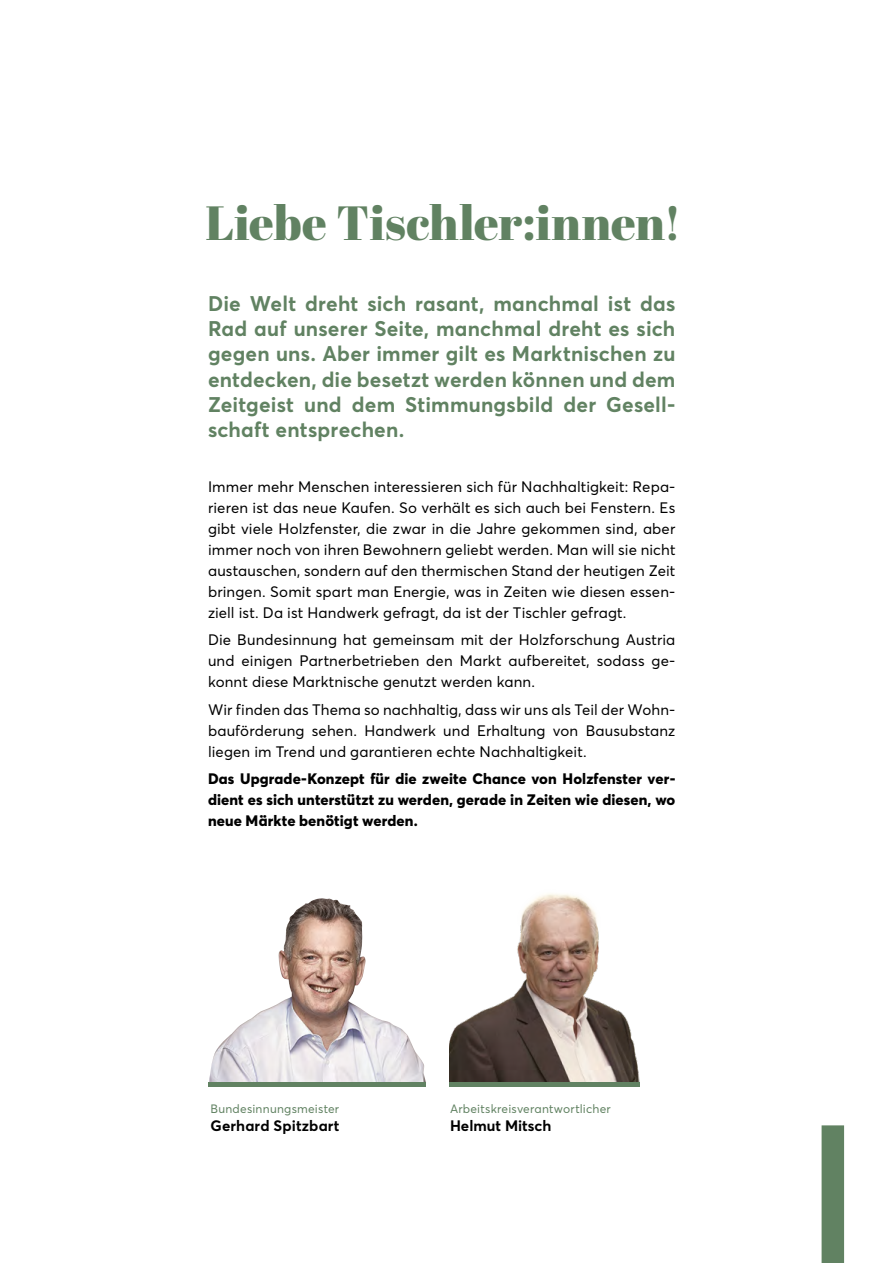
<style>
.page{position:relative;width:893px;height:1263px;background:#fff}
.page>*{position:absolute;margin:0;border:0;box-sizing:border-box;transform-origin:0 0}
.t1{font:48px "Abril Fatface";color:#618262}
.t2{font:700 21px/25.2px "Averta Std";letter-spacing:.01em;color:#618262;text-align:justify}
.t3{font:15px/21px "Averta Std";letter-spacing:.01em;color:#000;text-align:justify}
.t4{font:800 15px/21px "Averta Std";letter-spacing:.01em;color:#000;text-align:justify}
.t5{font:700 15px "Averta Std";letter-spacing:.005em;color:#000}
.t6{font:12px "Averta Std";letter-spacing:.02em;color:#618262}
</style>
<div class="page">
<img style="left:209px;top:898px;width:217px;height:184px">
<img style="left:449px;top:894px;width:191px;height:188px">
<hr style="left:208px;top:1082px;width:218px;height:4px;background:#618262">
<hr style="left:449px;top:1082px;width:191px;height:4px;background:#618262">
<div style="left:822px;top:1125px;width:22px;height:138px;background:#618262"></div>
<h1 class="t1" style="left:206px;top:189px;width:478px">Liebe Tischler:innen!</h1>
<p class="t2" style="left:208px;top:291px;width:469px">Die Welt dreht sich rasant, manchmal ist das Rad auf unserer Seite, manchmal dreht es sich gegen uns. Aber immer gilt es Marktnischen zu entdecken, die besetzt werden können und dem Zeitgeist und dem Stimmungsbild der Gesell&shy;schaft entsprechen.</p>
<p class="t3" style="left:208px;top:476px;width:469px">Immer mehr Menschen interessieren sich für Nachhaltigkeit: Repa&shy;rieren ist das neue Kaufen. So verhält es sich auch bei Fenstern. Es gibt viele Holzfenster, die zwar in die Jahre gekommen sind, aber immer noch von ihren Bewohnern geliebt werden. Man will sie nicht austauschen, sondern auf den thermischen Stand der heutigen Zeit bringen. Somit spart man Energie, was in Zeiten wie diesen essen&shy;ziell ist. Da ist Handwerk gefragt, da ist der Tischler gefragt.</p>
<p class="t3" style="left:208px;top:629px;width:469px">Die Bundesinnung hat gemeinsam mit der Holzforschung Austria und einigen Partnerbetrieben den Markt aufbereitet, sodass ge&shy;konnt diese Marktnische genutzt werden kann.</p>
<p class="t3" style="left:208px;top:699px;width:469px">Wir finden das Thema so nachhaltig, dass wir uns als Teil der Wohn&shy;bauförderung sehen. Handwerk und Erhaltung von Bausubstanz liegen im Trend und garantieren echte Nachhaltigkeit.</p>
<p class="t4" style="left:208px;top:768px;width:469px">Das Upgrade-Konzept für die zweite Chance von Holzfenster ver&shy;dient es sich unterstützt zu werden, gerade in Zeiten wie diesen, wo neue Märkte benötigt werden.</p>
<p class="t6" style="left:210px;top:1101px;width:130px">Bundesinnungsmeister</p>
<p class="t5" style="left:210px;top:1116px;width:131px">Gerhard Spitzbart</p>
<p class="t6" style="left:450px;top:1101px;width:162px">Arbeitskreisverantwortlicher</p>
<p class="t5" style="left:450px;top:1116px;width:103px">Helmut Mitsch</p>
</div>
